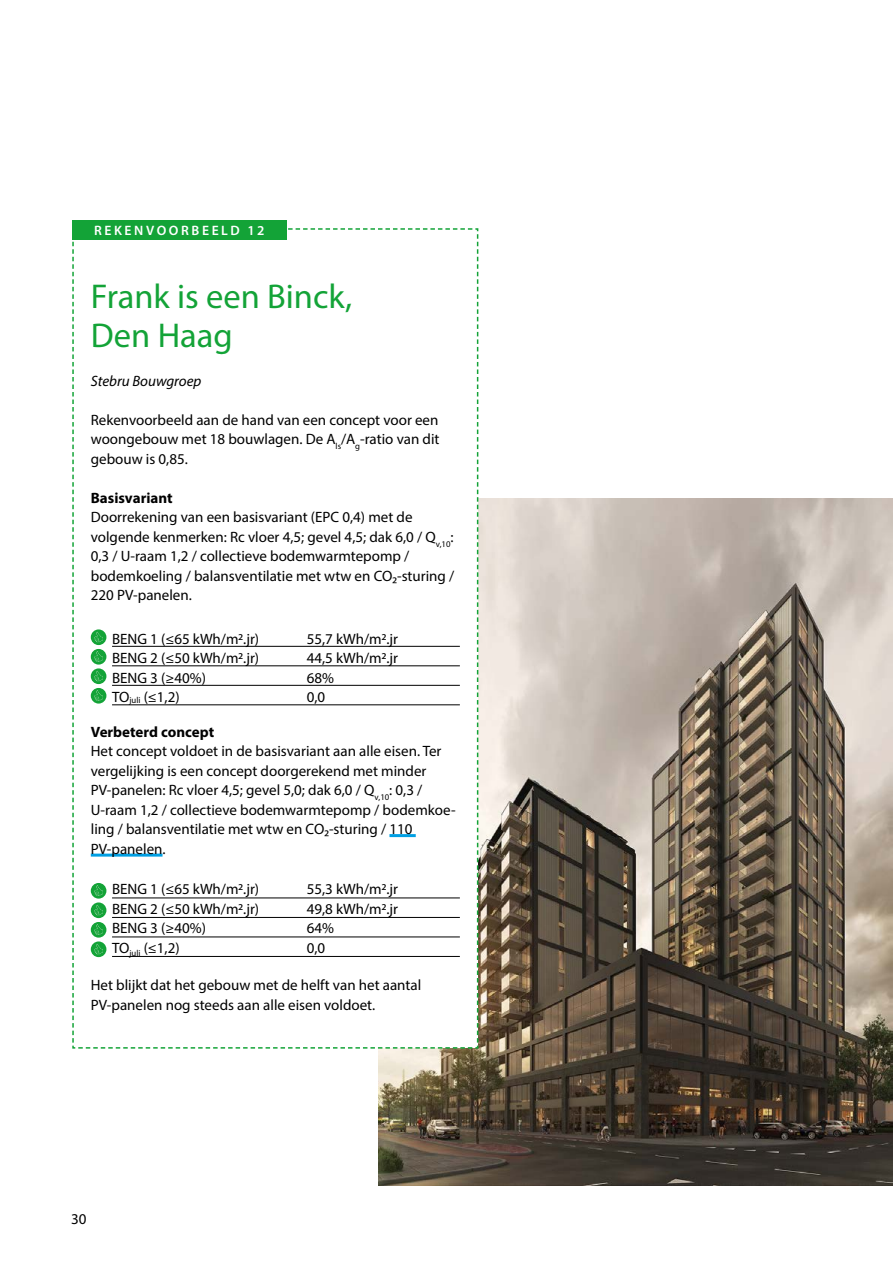
<style>
.page{position:relative;width:893px;height:1263px;background:#fff}
.page>*{position:absolute;margin:0;border:0;box-sizing:border-box;transform-origin:0 0}
.t1{font:34.5px/39px "Myriad Pro";color:#13a337}
.t2{font:15px/19.5px "Myriad Pro";color:#000}
.t3{font:700 15px "Myriad Pro";color:#000}
.t4{font:italic 15px "Myriad Pro";color:#000}
.t5{font:600 13.65px "Myriad Pro";letter-spacing:.19em;color:#fff}
.s1{font-size:8.7px}
</style>
<div class="page">
<img style="left:378px;top:498px;width:515px;height:687px">
<svg style="left:72px;top:228px;width:407px;height:821px"></svg>
<div style="left:72px;top:220px;width:215px;height:19px;background:#13a337"></div>
<p class="t5" style="left:94px;top:221px;width:172px">REKENVOORBEELD 12</p>
<h1 class="t1" style="left:91px;top:276px;width:263px">Frank is een Binck,<br>Den Haag</h1>
<p class="t4" style="left:91px;top:371px;width:112px">Stebru Bouwgroep</p>
<p class="t2" style="left:91px;top:409px;width:350px;text-align:justify">Rekenvoorbeeld aan de hand van een concept voor een woongebouw met 18 bouwlagen. De A<sub>ls</sub>/A<sub>g</sub>-ratio van dit gebouw is 0,85.</p>
<p class="t3" style="left:91px;top:488px;width:83px">Basisvariant</p>
<p class="t2" style="left:91px;top:507px;width:365px">Doorrekening van een basisvariant (EPC 0,4) met de volgende kenmerken: Rc vloer 4,5; gevel 4,5; dak 6,0 / Q<sub>v,10</sub>:<br>0,3 / U-raam 1,2 / collectieve bodemwarmtepomp / bodemkoeling / balansventilatie met wtw en CO₂-sturing / 220 PV-panelen.</p>
<p class="t2" style="left:112px;top:628px;width:149px">BENG 1 (≤65 kWh/m2.jr)</p>
<p class="t2" style="left:307px;top:628px;width:93px">55,7 kWh/m2.jr</p>
<p class="t2" style="left:112px;top:648px;width:149px">BENG 2 (≤50 kWh/m2.jr)</p>
<p class="t2" style="left:307px;top:648px;width:93px">44,5 kWh/m2.jr</p>
<p class="t2" style="left:112px;top:667px;width:95px">BENG 3 (≥40%)</p>
<p class="t2" style="left:307px;top:667px;width:29px">68%</p>
<p class="t2" style="left:112px;top:687px;width:69px">TO<span class="s1">juli</span> (≤1,2)</p>
<p class="t2" style="left:307px;top:687px;width:20px">0,0</p>
<p class="t3" style="left:91px;top:722px;width:125px">Verbeterd concept</p>
<p class="t2" style="left:91px;top:741px;width:366px">Het concept voldoet in de basisvariant aan alle eisen. Ter vergelijking is een concept doorgerekend met minder PV-panelen: Rc vloer 4,5; gevel 5,0; dak 6,0 / Q<sub>v,10</sub>: 0,3 / U-raam 1,2 / collectieve bodemwarmtepomp / bodemkoe&shy;ling / balansventilatie met wtw en CO₂-sturing / 110<br>PV-panelen.</p>
<p class="t2" style="left:112px;top:879px;width:149px">BENG 1 (≤65 kWh/m2.jr)</p>
<p class="t2" style="left:307px;top:879px;width:93px">55,3 kWh/m2.jr</p>
<p class="t2" style="left:112px;top:898px;width:149px">BENG 2 (≤50 kWh/m2.jr)</p>
<p class="t2" style="left:307px;top:898px;width:93px">49,8 kWh/m2.jr</p>
<p class="t2" style="left:112px;top:918px;width:95px">BENG 3 (≥40%)</p>
<p class="t2" style="left:307px;top:918px;width:29px">64%</p>
<p class="t2" style="left:112px;top:937px;width:69px">TO<sub>juli</sub> (≤1,2)</p>
<p class="t2" style="left:307px;top:937px;width:20px">0,0</p>
<p class="t2" style="left:91px;top:975px;width:332px">Het blijkt dat het gebouw met de helft van het aantal<br>PV-panelen nog steeds aan alle eisen voldoet.</p>
<p class="t2" style="left:71px;top:1209px;width:17px">30</p>
</div>
